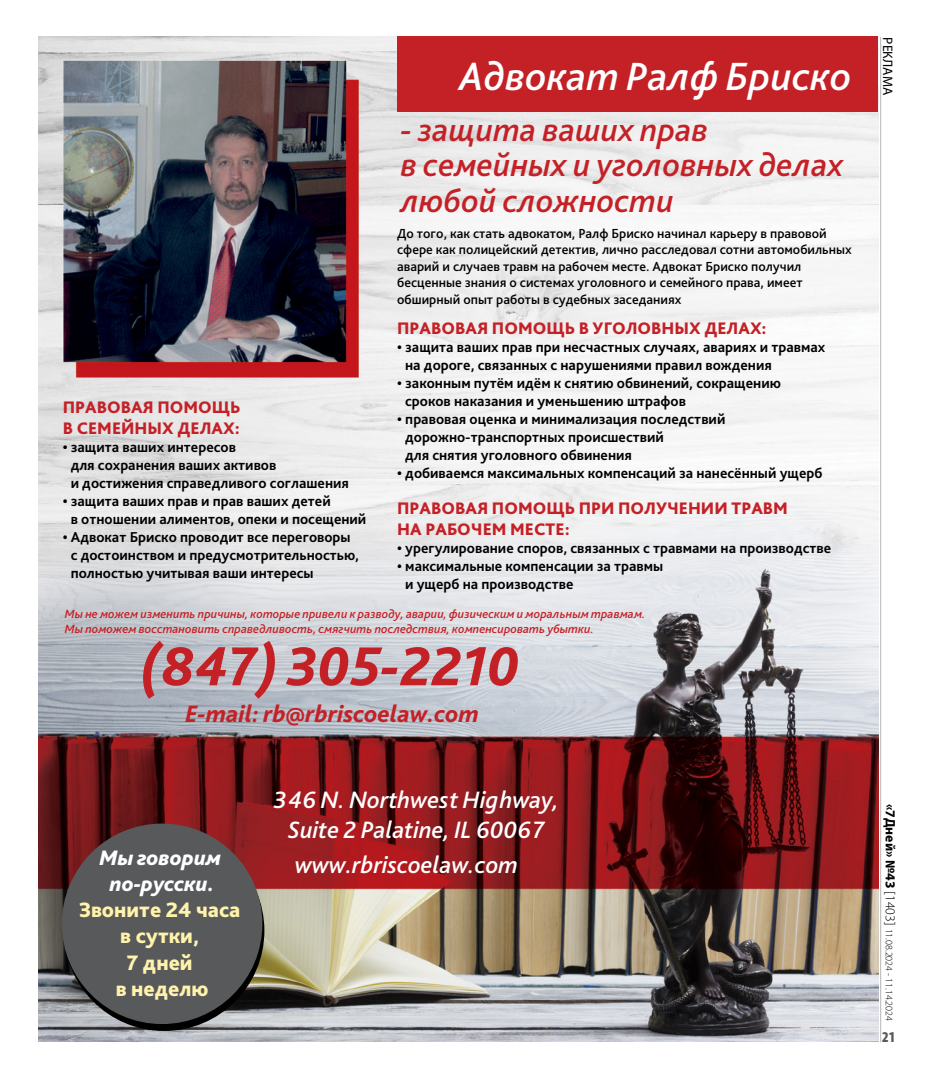
<style>
.page{position:relative;width:945px;height:1080px;background:#fff}
.page>*{position:absolute;margin:0;border:0;box-sizing:border-box;transform-origin:0 0}
.t1{font:italic 800 57.38px "Bliss Pro";color:#c42127}
.t2{font:italic 500 41.25px "Bliss Pro";color:#fff}
.t3{font:italic 500 33.88px/35.1px "Bliss Pro";color:#c42127}
.t4{font:italic 500 24.88px/29.8px "Bliss Pro";color:#fff;text-align:center}
.t5{font:italic 800 24.75px "Bliss Pro";color:#c42127}
.t6{font:800 21.88px/26.2px "Bliss Pro";color:#fff3ab;text-align:center}
.t7{font:italic 800 21.88px/26.2px "Bliss Pro";color:#fff;text-align:center}
.t8{font:800 17.5px/21px "Bliss Pro";color:#c42127}
.t9{font:700 15px/18px "Bliss Pro";color:#000}
.t10{font:900 condensed 15px "Myriad Pro";color:#58595b}
.t11{font:500 13.75px/16.5px "Bliss Pro";color:#000}
.t12{font:13.75px "Myriad Pro";color:#000}
.t13{font:italic 500 12.5px/15px "Bliss Pro";color:#c42127}
.t14{font:300 10px "Myriad Pro";color:#000}
.s1{font-weight:700;font-size:13.75px}
.s2{font-size:13.75px}
</style>
<div class="page">
<hr style="left:880px;top:37px;width:1px;height:1005px;background:#000">
<img style="left:38px;top:36px;width:840px;height:1005px">
<div style="left:397px;top:36px;width:481px;height:76px;background:#c42127"></div>
<div style="left:64px;top:830px;width:200px;height:201px;background:#000;border-radius:50%"></div>
<div style="left:62px;top:824px;width:200px;height:200px;background:#58595b;border-radius:50%"></div>
<h2 class="t2" style="left:459px;top:50px;width:394px">Адвокат Ралф Бриско</h2>
<h3 class="t3" style="left:401px;top:112px;width:444px">- защита ваших прав<br>в семейных и уголовных делах любой сложности</h3>
<p class="t8" style="left:63px;top:397px;width:179px">ПРАВОВАЯ ПОМОЩЬ<br>В СЕМЕЙНЫХ ДЕЛАХ:</p>
<p class="t9" style="left:71px;top:438px;width:280px;text-indent:-8px">• защита ваших интересов<br>для сохранения ваших активов<br>и достижения справедливого соглашения</p>
<p class="t9" style="left:71px;top:492px;width:297px;text-indent:-8px">• защита ваших прав и прав ваших детей<br>в отношении алиментов, опеки и посещений</p>
<p class="t9" style="left:71px;top:528px;width:290px;text-indent:-8px">• Адвокат Бриско проводит все переговоры с достоинством и предусмотрительностью, полностью учитывая ваши интересы</p>
<p class="t11" style="left:397px;top:224px;width:456px">До того, как стать адвокатом, Ралф Бриско начинал карьеру в правовой сфере как полицейский детектив, лично расследовал сотни автомобильных аварий и случаев травм на рабочем месте. Адвокат Бриско получил бесценные знания о системах уголовного и семейного права, имеет обширный опыт работы в судебных заседаниях</p>
<p class="t8" style="left:397px;top:317px;width:371px">ПРАВОВАЯ ПОМОЩЬ В УГОЛОВНЫХ ДЕЛАХ:</p>
<p class="t9" style="left:405px;top:338px;width:422px;text-indent:-8px">• защита ваших прав при несчастных случаях, авариях и травмах на дороге, связанных с нарушениями правил вождения</p>
<p class="t9" style="left:405px;top:374px;width:377px;text-indent:-8px">• законным путём идём к снятию обвинений, сокращению сроков наказания и уменьшению штрафов</p>
<p class="t9" style="left:405px;top:410px;width:322px;text-indent:-8px">• правовая оценка и минимализация последствий дорожно-транспортных происшествий<br>для снятия уголовного обвинения</p>
<p class="t9" style="left:397px;top:464px;width:427px">• добиваемся максимальных компенсаций за нанесённый ущерб</p>
<p class="t8" style="left:397px;top:497px;width:392px">ПРАВОВАЯ ПОМОЩЬ ПРИ ПОЛУЧЕНИИ ТРАВМ<br>НА РАБОЧЕМ МЕСТЕ:</p>
<p class="t9" style="left:397px;top:539px;width:436px">• урегулирование споров, связанных с травмами на производстве</p>
<p class="t9" style="left:405px;top:557px;width:260px;text-indent:-8px">• максимальные компенсации за травмы и ущерб на производстве</p>
<p class="t13" style="left:65px;top:606px;width:582px">Мы не можем изменить причины, которые привели к разводу, аварии, физическим и моральным травмам.<br>Мы поможем восстановить справедливость, смягчить последствия, компенсировать убытки.</p>
<h1 class="t1" style="left:141px;top:631px;width:380px">(847) 305-2210</h1>
<h3 class="t5" style="left:185px;top:699px;width:296px">E-mail: rb@rbriscoelaw.com</h3>
<h3 class="t7" style="left:99px;top:844px;width:124px">Мы говорим по-русски.</h3>
<h3 class="t6" style="left:79px;top:896px;width:163px">Звоните 24 часа в сутки,<br>7 дней<br>в неделю</h3>
<h3 class="t4" style="left:274px;top:784px;width:288px">346 N. Northwest Highway,<br>Suite 2 Palatine, IL 60067</h3>
<h3 class="t4" style="left:295px;top:849px;width:225px">www.rbriscoelaw.com</h3>
<p class="t12" style="left:896px;top:37px;width:59px;rotate:90deg">РЕКЛАМА</p>
<p class="t14" style="left:895px;top:804px;width:218px;rotate:90deg"><span class="s1">«7Дней» №43</span> <span class="s2">[1403]</span> 11.08.2024 - 11.14.2024</p>
<p class="t10" style="left:882px;top:1029px;width:15px">21</p>
</div>
